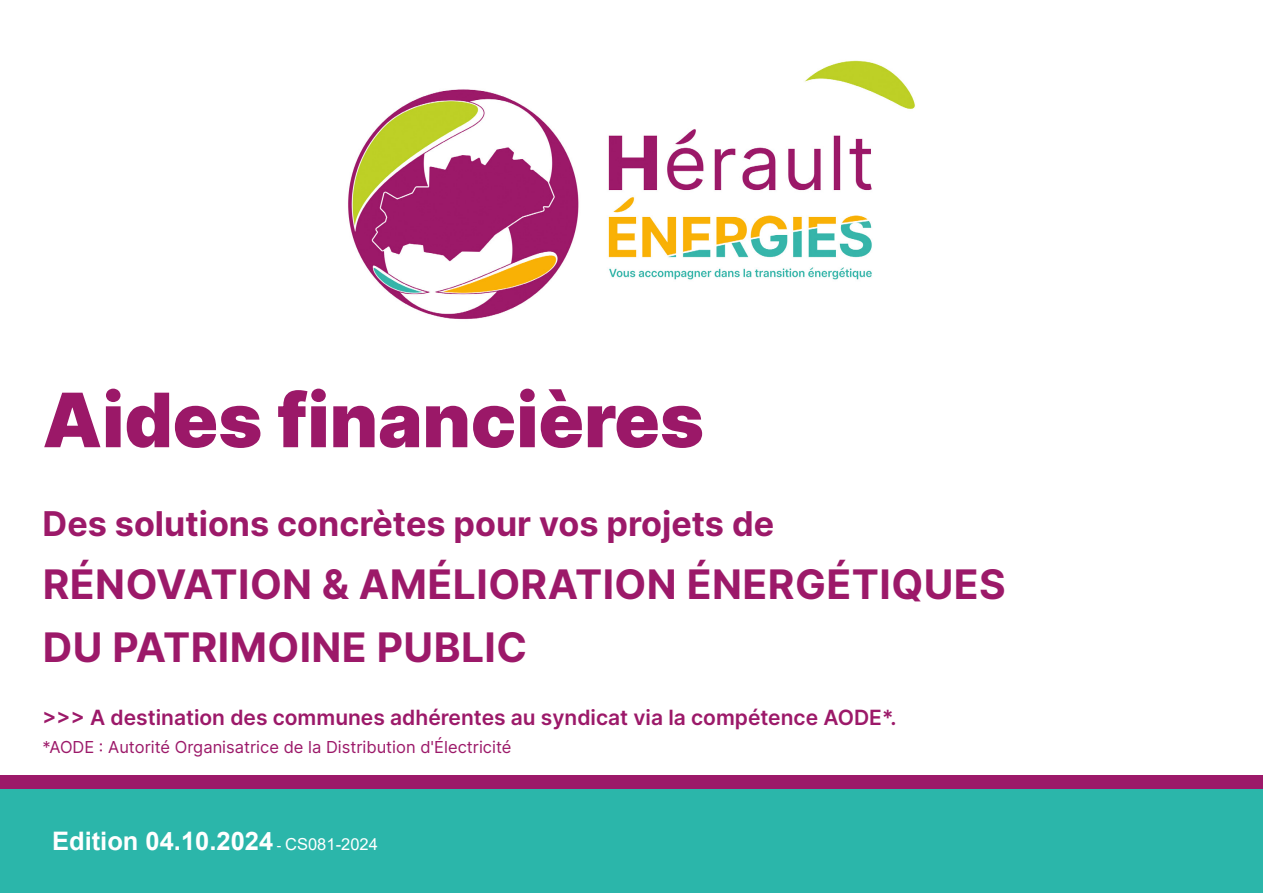
<style>
.page{position:relative;width:1263px;height:893px;background:#fff}
.page>*{position:absolute;margin:0;border:0;box-sizing:border-box;transform-origin:0 0}
.t1{font:900 75px "Inter";color:#9b1868}
.t2{font:700 40.65px "Inter";letter-spacing:.01em;color:#9c1969}
.t3{font:700 34.2px "Inter";color:#9c1969}
.t4{font:700 25.5px "Arial";color:#fff}
.t5{font:600 21px "Inter";color:#9c1969}
.t6{font:16.5px "Inter";color:#9c1969}
.s1{font-weight:400;font-size:13.5px}
.s2{font-weight:400;font-size:16.5px}
</style>
<div class="page">
<div style="left:0;top:789px;width:1263px;height:104px;background:#2bb6aa"></div>
<div style="left:0;top:775px;width:1263px;height:14px;background:#9c1969"></div>
<img style="left:348px;top:60px;width:567px;height:259px">
<p class="t1" style="left:43px;top:365px;width:663px">Aides financières</p>
<p class="t3" style="left:43px;top:498px;width:733px">Des solutions concrètes pour vos projets de</p>
<p class="t2" style="left:43px;top:554px;width:964px">RÉNOVATION &amp; AMÉLIORATION ÉNERGÉTIQUES</p>
<p class="t2" style="left:43px;top:617px;width:486px">DU PATRIMOINE PUBLIC</p>
<p class="t5" style="left:43px;top:702px;width:856px">&gt;&gt;&gt; A destination des communes adhérentes au syndicat via la compétence AODE*.</p>
<p class="t6" style="left:43px;top:735px;width:471px">*AODE : Autorité Organisatrice de la Distribution d'Électricité</p>
<p class="t4" style="left:52px;top:823px;width:327px">Edition 04.10.2024 <span class="s1">-</span> <span class="s2">CS081-2024</span></p>
</div>
